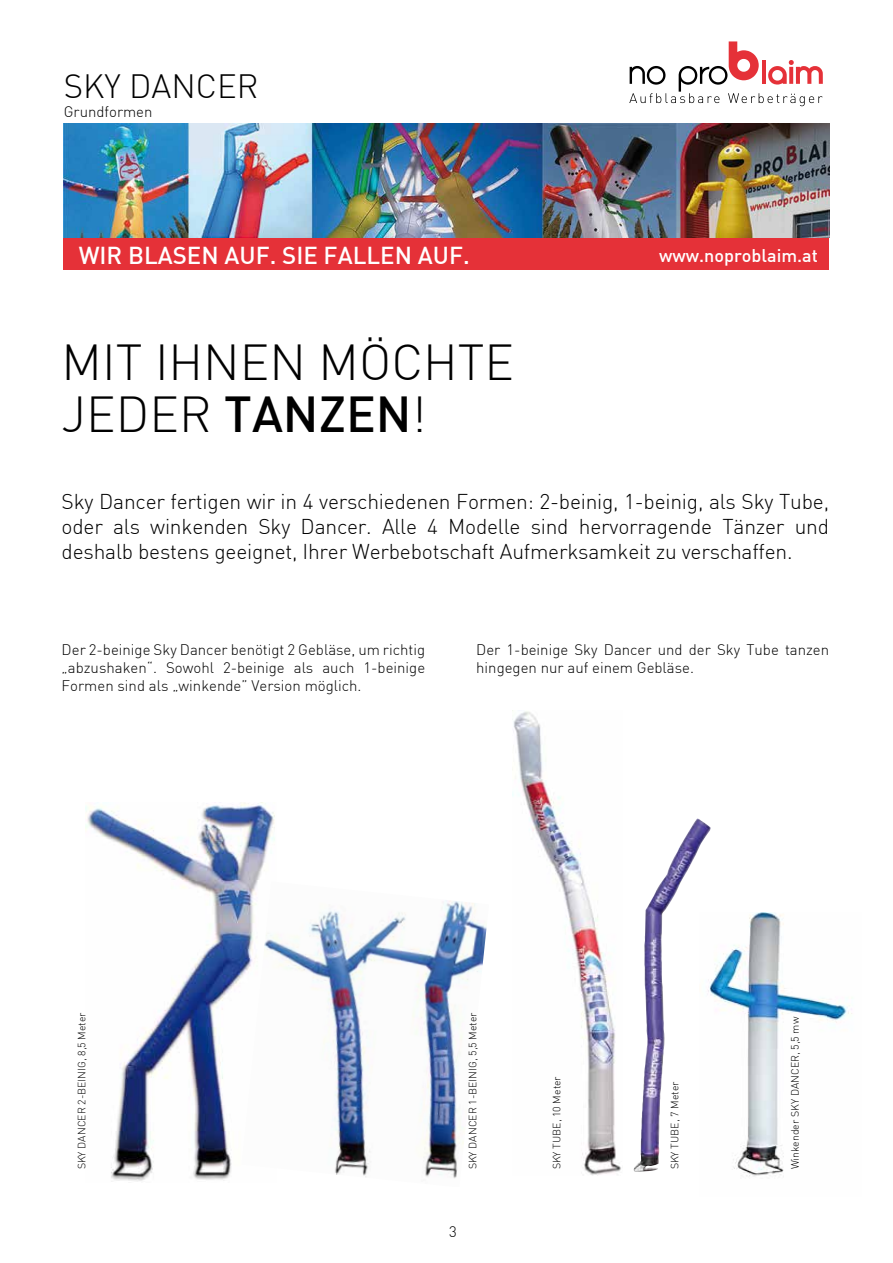
<style>
.page{position:relative;width:893px;height:1263px;background:#fff}
.page>*{position:absolute;margin:0;border:0;box-sizing:border-box;transform-origin:0 0}
.t1{font:300 49.5px/52.5px "DIN";color:#000}
.t2{font:300 33px "DIN";color:#000}
.t3{font:500 24px "DIN";color:#fff}
.t4{font:300 21px/25.2px "DIN";letter-spacing:-.01em;color:#000;text-align:justify}
.t5{font:500 18px "DIN";color:#fff}
.t6{font:300 15px/18px "DIN";color:#000;text-align:justify}
.t7{font:300 10.5px "DIN";color:#000}
.s1{font-weight:500}
</style>
<div class="page">
<svg style="left:629px;top:41px;width:194px;height:65px"></svg>
<img style="left:513px;top:711px;width:108px;height:465px">
<img style="left:711px;top:912px;width:141px;height:265px">
<img style="left:64px;top:123px;width:765px;height:115px">
<div style="left:64px;top:238px;width:765px;height:32px;background:#e53138"></div>
<img style="left:85px;top:803px;width:190px;height:379px">
<img style="left:242px;top:881px;width:245px;height:301px">
<img style="left:633px;top:818px;width:78px;height:353px">
<h2 class="t2" style="left:64px;top:66px;width:196px">SKY DANCER</h2>
<p class="t6" style="left:64px;top:102px;width:90px">Grundformen</p>
<h3 class="t3" style="left:79px;top:240px;width:393px">WIR BLASEN AUF. SIE FALLEN AUF.</h3>
<p class="t5" style="left:659px;top:244px;width:160px">www.noproblaim.at</p>
<h1 class="t1" style="left:62px;top:335px;width:454px">MIT IHNEN MÖCHTE<br>JEDER <span class="s1">TANZEN</span>!</h1>
<p class="t4" style="left:62px;top:488px;width:769px">Sky Dancer fertigen wir in 4 verschiedenen Formen: 2-beinig, 1-beinig, als Sky Tube, oder als winkenden Sky Dancer. Alle 4 Modelle sind hervorragende Tänzer und deshalb bestens geeignet, Ihrer Werbebotschaft Aufmerksamkeit zu verschaffen.</p>
<p class="t6" style="left:62px;top:641px;width:365px">Der 2-beinige Sky Dancer benötigt 2 Gebläse, um richtig „abzushaken“. Sowohl 2-beinige als auch 1-beinige Formen sind als „winkende” Version möglich.</p>
<p class="t6" style="left:476px;top:641px;width:354px">Der 1-beinige Sky Dancer und der Sky Tube tanzen hingegen nur auf einem Gebläse.</p>
<p class="t7" style="left:75px;top:1169px;width:159px;rotate:-90deg">SKY DANCER 2-BEINIG, 8,5 Meter</p>
<p class="t7" style="left:466px;top:1169px;width:159px;rotate:-90deg">SKY DANCER 1-BEINIG, 5,5 Meter</p>
<p class="t6" style="left:449px;top:1223px;width:9px">3</p>
<p class="t7" style="left:550px;top:1169px;width:95px;rotate:-90deg">SKY TUBE, 10 Meter</p>
<p class="t7" style="left:668px;top:1169px;width:89px;rotate:-90deg">SKY TUBE, 7 Meter</p>
<p class="t7" style="left:788px;top:1169px;width:154px;rotate:-90deg">Winkender SKY DANCER, 5,5 mw</p>
</div>
